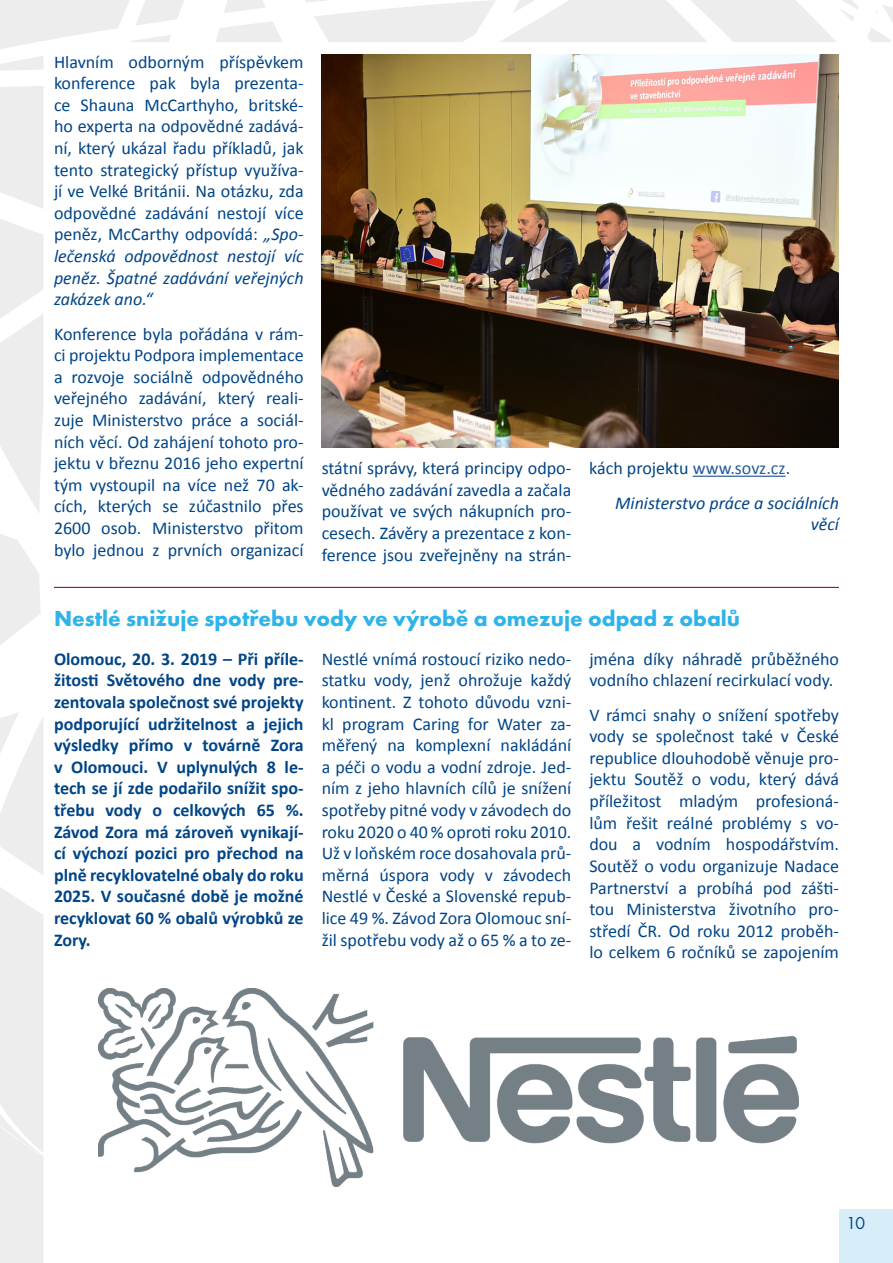
<style>
.page{position:relative;width:893px;height:1263px;background:#fff}
.page>*{position:absolute;margin:0;border:0;box-sizing:border-box;transform-origin:0 0}
.t1{font:700 22.5px "Futura PT";color:#2fb4e9}
.t2{font:18px/21.6px "Calibri";color:#004587;text-align:justify}
.t3{font:700 18px/21.6px "Calibri";color:#004587;text-align:justify}
.t4{font:italic 18px/34.3px "Calibri";color:#004587}
.t5{font:18px "Futura PT";color:#004587}
.s1{font-style:italic}
.s2{font-style:normal}
.s3{font-style:normal;color:#275b9b}
</style>
<div class="page">
<div style="left:839px;top:1209px;width:54px;height:54px;background:#d7eef9"></div>
<svg style="left:224px;top:0;width:42px;height:13px"></svg>
<svg style="left:0;top:534px;width:41px;height:111px"></svg>
<svg style="left:216px;top:21px;width:67px;height:21px"></svg>
<svg style="left:0;top:86px;width:43px;height:426px"></svg>
<svg style="left:305px;top:0;width:553px;height:42px"></svg>
<svg style="left:0;top:712px;width:43px;height:551px"></svg>
<svg style="left:867px;top:5px;width:26px;height:37px"></svg>
<svg style="left:0;top:0;width:184px;height:71px"></svg>
<img style="left:322px;top:54px;width:517px;height:394px">
<hr style="left:693px;top:476px;width:93px;height:1px;background:#275b9b">
<hr style="left:54px;top:587px;width:785px;height:1px;background:#b20e10">
<img style="left:99px;top:989px;width:699px;height:197px">
<p class="t2" style="left:54px;top:51px;width:251px">Hlavním odborným příspěvkem konference pak byla prezenta&shy;ce Shauna McCarthyho, britské&shy;ho experta na odpovědné zadává&shy;ní, který ukázal řadu příkladů, jak tento strategický přístup využíva&shy;jí ve Velké Británii. Na otázku, zda odpovědné zadávání nestojí více peněz, McCarthy odpovídá: <span class="s1">„Spo&shy;lečenská odpovědnost nestojí víc peněz. Špatné zadávání veřejných zakázek ano.“</span></p>
<p class="t2" style="left:54px;top:323px;width:251px">Konference byla pořádána v rám&shy;ci projektu Podpora implementace a rozvoje sociálně odpovědného veřejného zadávání, který reali&shy;zuje Ministerstvo práce a sociál&shy;ních věcí. Od zahájení tohoto pro&shy;jektu v březnu 2016 jeho expertní tým vystoupil na více než 70 ak&shy;cích, kterých se zúčastnilo přes 2600 osob. Ministerstvo přitom bylo jednou z prvních organizací</p>
<p class="t2" style="left:322px;top:457px;width:251px">státní správy, která principy odpo&shy;vědného zadávání zavedla a začala používat ve svých nákupních pro&shy;cesech. Závěry a prezentace z kon&shy;ference jsou zveřejněny na strán-</p>
<p class="t4" style="left:615px;top:450px;width:225px;text-indent:-26px"><span class="s2">kách projektu</span> <span class="s3">www.sovz.cz</span><span class="s2">.<br></span>Ministerstvo práce a sociálních</p>
<p class="t4" style="left:811px;top:506px;width:30px">věcí</p>
<p class="t1" style="left:54px;top:604px;width:688px">Nestlé snižuje spotřebu vody ve výrobě a omezuje odpad z obalů</p>
<p class="t3" style="left:54px;top:648px;width:251px">Olomouc, 20. 3. 2019 – Při příle&shy;žitosti Světového dne vody pre&shy;zentovala společnost své projekty podporující udržitelnost a jejich výsledky přímo v továrně Zora v Olomouci. V uplynulých 8 le&shy;tech se jí zde podařilo snížit spo&shy;třebu vody o celkových 65 %.<br>Závod Zora má zároveň vynikají&shy;cí výchozí pozici pro přechod na plně recyklovatelné obaly do roku 2025. V současné době je možné recyklovat 60 % obalů výrobků ze Zory.</p>
<p class="t2" style="left:322px;top:648px;width:251px">Nestlé vnímá rostoucí riziko nedo&shy;statku vody, jenž ohrožuje každý kontinent. Z tohoto důvodu vzni&shy;kl program Caring for Water za&shy;měřený na komplexní nakládání a péči o vodu a vodní zdroje. Jed&shy;ním z jeho hlavních cílů je snížení spotřeby pitné vody v závodech do roku 2020 o 40 % oproti roku 2010.<br>Už v loňském roce dosahovala prů&shy;měrná úspora vody v závodech Nestlé v České a Slovenské repub&shy;lice 49 %. Závod Zora Olomouc sní&shy;žil spotřebu vody až o 65 % a to ze-</p>
<p class="t2" style="left:589px;top:648px;width:251px">jména díky náhradě průběžného vodního chlazení recirkulací vody.</p>
<p class="t2" style="left:589px;top:704px;width:251px">V rámci snahy o snížení spotřeby vody se společnost také v České republice dlouhodobě věnuje pro&shy;jektu Soutěž o vodu, který dává příležitost mladým profesioná&shy;lům řešit reálné problémy s vo&shy;dou a vodním hospodářstvím.<br>Soutěž o vodu organizuje Nadace Partnerství a probíhá pod zášti&shy;tou Ministerstva životního pro&shy;středí ČR. Od roku 2012 proběh&shy;lo celkem 6 ročníků se zapojením</p>
<p class="t5" style="left:846px;top:1212px;width:21px">10</p>
</div>
